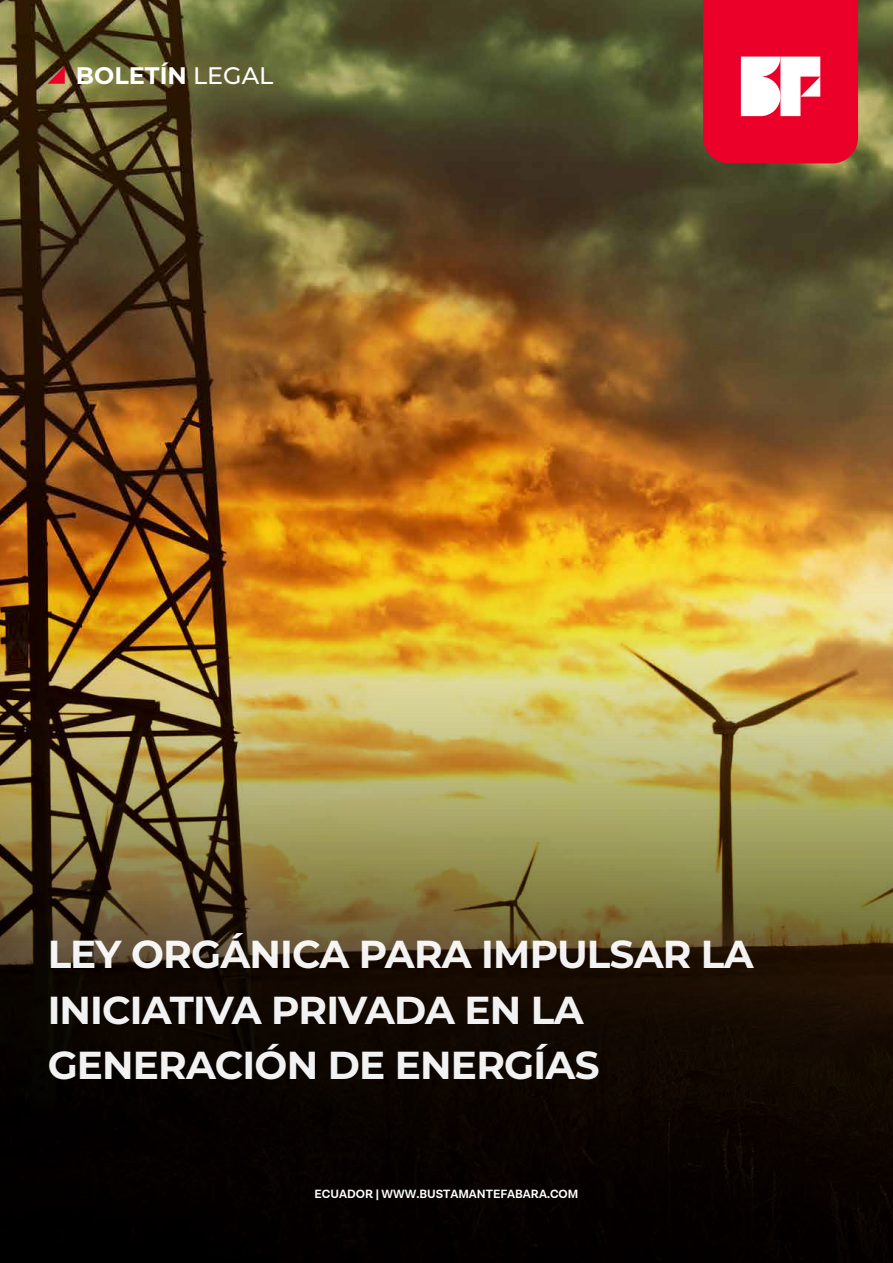
<style>
.page{position:relative;width:893px;height:1263px;background:#fff}
.page>*{position:absolute;margin:0;border:0;box-sizing:border-box;transform-origin:0 0}
.t1{font:700 39px/55.5px "Montserrat";letter-spacing:-.02em;color:#fff}
.t2{font:700 24px "Montserrat";color:#fff}
.t3{font:700 12.15px "Lota Grotesque";color:#fff}
.s1{font-weight:500}
</style>
<div class="page">
<img style="left:0;top:0;width:893px;height:342px">
<img style="left:0;top:342px;width:893px;height:921px">
<svg style="left:703px;top:0;width:155px;height:163px"></svg>
<svg style="left:47px;top:66px;width:18px;height:18px"></svg>
<p class="t2" style="left:76px;top:58px;width:199px">BOLETÍN <span class="s1">LEGAL</span></p>
<p class="t1" style="left:47px;top:925px;width:708px">LEY ORGÁNICA PARA IMPULSAR LA<br>INICIATIVA PRIVADA EN LA<br>GENERACIÓN DE ENERGÍAS</p>
<p class="t3" style="left:315px;top:1187px;width:265px">ECUADOR | WWW.BUSTAMANTEFABARA.COM</p>
</div>
